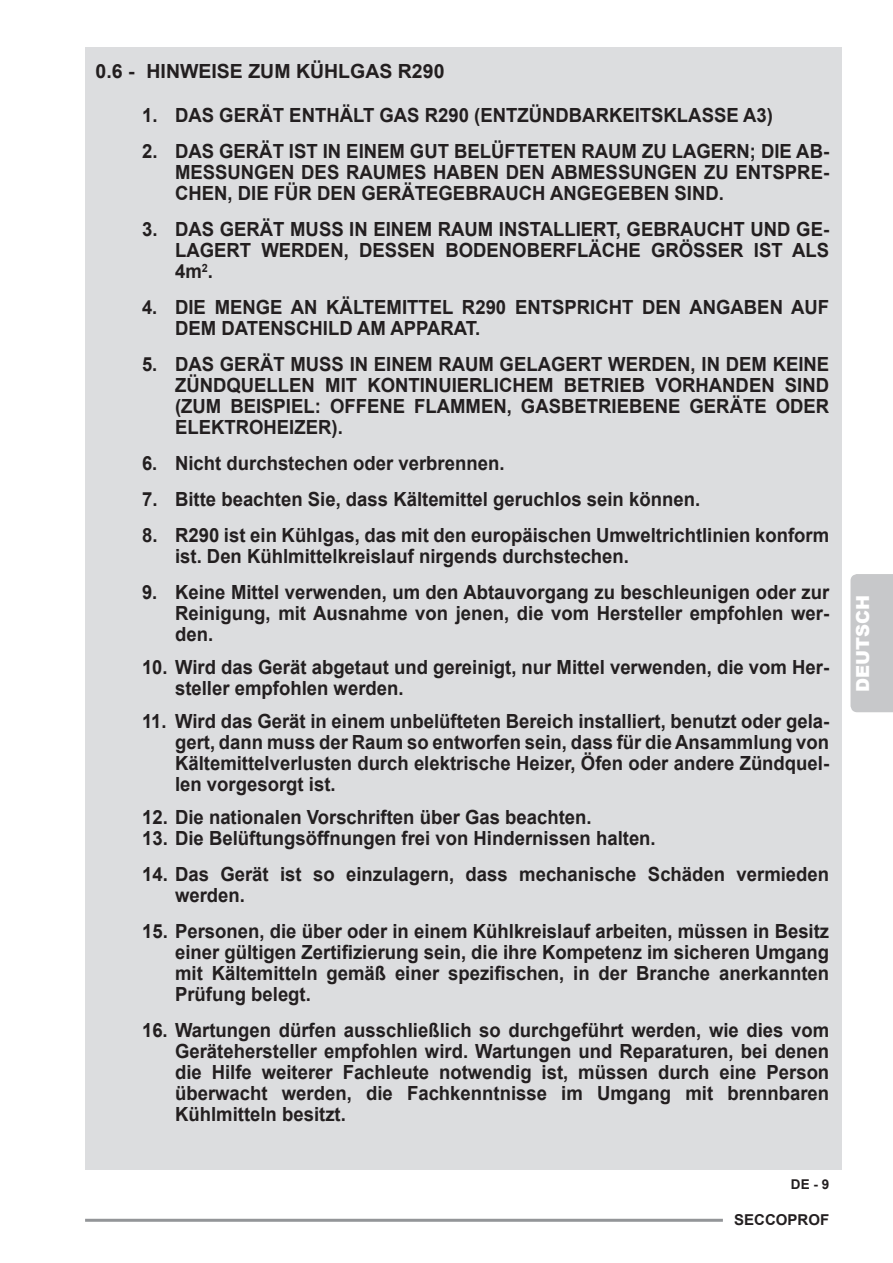
<style>
.page{position:relative;width:893px;height:1263px;background:#fff}
.page>*{position:absolute;margin:0;border:0;box-sizing:border-box;transform-origin:0 0}
.t1{font:700 19.5px/21px "Arial";color:#231f20;scale:.95 1}
.t2{font:700 19.5px/21px "Arial";color:#231f20;text-align:justify;scale:.94 1}
.t3{font:700 19.5px "Arial";color:#231f20}
.t4{font:900 18px "Arial";color:#fff}
.t5{font:700 15px "Arial";color:#231f20}
.t6{font:700 13.5px "Arial";color:#231f20}
</style>
<div class="page">
<hr style="left:85px;top:1219px;width:638px;height:3px;background:#939598">
<div style="left:85px;top:47px;width:757px;height:1122px;background:#dcdddf"></div>
<div style="left:850px;top:574px;width:43px;height:138px;background:#c7c8ca"></div>
<p class="t3" style="left:96px;top:58px;width:350px">0.6 - HINWEISE ZUM KÜHLGAS R290</p>
<p class="t1" style="left:142px;top:106px;width:111px">1. Das Gerät</p>
<p class="t1" style="left:289px;top:106px;width:14px">enthält</p>
<p class="t1" style="left:379px;top:106px;width:134px">Gas R290 (Entzündbarkeitsklasse</p>
<p class="t1" style="left:743px;top:106px;width:33px">A3)</p>
<p class="t1" style="left:142px;top:142px;width:150px">2. Das Gerätistineinemgutbelüfteten</p>
<p class="t1" style="left:581px;top:142px;width:28px">Raumzulagern</p>
<p class="t1" style="left:750px;top:142px;width:16px">; die</p>
<p class="t1" style="left:796px;top:142px;width:36px">Ab-</p>
<p class="t1" style="left:175px;top:163px;width:15px">messungen</p>
<p class="t1" style="left:301px;top:163px;width:14px">des</p>
<p class="t1" style="left:346px;top:163px;width:29px">Raumes</p>
<p class="t1" style="left:433px;top:163px;width:15px">haben</p>
<p class="t1" style="left:506px;top:163px;width:14px">den</p>
<p class="t1" style="left:551px;top:163px;width:29px">Abmessungen</p>
<p class="t1" style="left:704px;top:163px;width:47px">zu ents</p>
<p class="t1" style="left:785px;top:163px;width:48px">pre-</p>
<p class="t1" style="left:175px;top:184px;width:15px">chen</p>
<p class="t1" style="left:228px;top:184px;width:22px">, die</p>
<p class="t1" style="left:274px;top:184px;width:14px">für</p>
<p class="t1" style="left:317px;top:184px;width:14px">den</p>
<p class="t1" style="left:361px;top:184px;width:30px">Gerätegebrauch</p>
<p class="t1" style="left:550px;top:184px;width:15px">angegeben</p>
<p class="t1" style="left:675px;top:184px;width:13px">sind</p>
<p class="t1" style="left:719px;top:184px;width:7px">.</p>
<p class="t1" style="left:142px;top:220px;width:111px">3. Das Gerät</p>
<p class="t1" style="left:290px;top:220px;width:15px">muss</p>
<p class="t1" style="left:349px;top:220px;width:39px">in einem</p>
<p class="t1" style="left:438px;top:220px;width:30px">Raum</p>
<p class="t1" style="left:499px;top:220px;width:13px">installiert</p>
<p class="t1" style="left:616px;top:220px;width:27px">, gebraucht</p>
<p class="t1" style="left:750px;top:220px;width:15px">und</p>
<p class="t1" style="left:796px;top:220px;width:36px">ge -</p>
<p class="t1" style="left:175px;top:241px;width:15px">lagert</p>
<p class="t1" style="left:261px;top:241px;width:16px">werden</p>
<p class="t1" style="left:344px;top:241px;width:30px">, dessen</p>
<p class="t1" style="left:445px;top:241px;width:29px">Bodenoberfläche</p>
<p class="t1" style="left:651px;top:241px;width:16px">grö</p>
<p class="t1" style="left:693px;top:241px;width:75px">SSer ist</p>
<p class="t1" style="left:792px;top:241px;width:14px">als</p>
<p class="t1" style="left:175px;top:262px;width:41px">4m<sup>2</sup>.</p>
<p class="t2" style="left:142px;top:298px;width:109px">4. Die Menge</p>
<p class="t1" style="left:291px;top:298px;width:65px">an Kältemittel</p>
<p class="t1" style="left:462px;top:298px;width:70px">R290 ents</p>
<p class="t1" style="left:564px;top:298px;width:26px">pricht</p>
<p class="t1" style="left:642px;top:298px;width:14px">den</p>
<p class="t1" style="left:689px;top:298px;width:29px">Angaben</p>
<p class="t1" style="left:791px;top:298px;width:15px">auf</p>
<p class="t1" style="left:175px;top:319px;width:15px">dem</p>
<p class="t1" style="left:221px;top:319px;width:28px">Datenschild</p>
<p class="t1" style="left:357px;top:319px;width:88px">am Apparat</p>
<p class="t1" style="left:475px;top:319px;width:7px">.</p>
<p class="t2" style="left:142px;top:355px;width:113px">5. Das Gerät</p>
<p class="t1" style="left:290px;top:355px;width:15px">muss</p>
<p class="t1" style="left:350px;top:355px;width:39px">in einem</p>
<p class="t1" style="left:438px;top:355px;width:30px">Raum</p>
<p class="t1" style="left:500px;top:355px;width:15px">gelagert</p>
<p class="t1" style="left:608px;top:355px;width:16px">werden</p>
<p class="t1" style="left:691px;top:355px;width:52px">, in dem</p>
<p class="t1" style="left:773px;top:355px;width:13px">keine</p>
<p class="t1" style="left:175px;top:376px;width:27px">Zündquellen</p>
<p class="t1" style="left:325px;top:376px;width:12px">mit</p>
<p class="t1" style="left:367px;top:376px;width:14px">kontinuierlichem</p>
<p class="t1" style="left:564px;top:376px;width:27px">Betrieb</p>
<p class="t1" style="left:655px;top:376px;width:15px">vorhanden</p>
<p class="t1" style="left:785px;top:376px;width:13px">sind</p>
<p class="t1" style="left:175px;top:397px;width:22px">(zum</p>
<p class="t1" style="left:230px;top:397px;width:119px">Beispiel: offene</p>
<p class="t1" style="left:414px;top:397px;width:27px">Flammen</p>
<p class="t1" style="left:507px;top:397px;width:29px">, gasbetriebene</p>
<p class="t1" style="left:689px;top:397px;width:29px">Geräte</p>
<p class="t1" style="left:776px;top:397px;width:15px">oder</p>
<p class="t1" style="left:175px;top:418px;width:27px">Elektroheizer</p>
<p class="t1" style="left:331px;top:418px;width:13px">).</p>
<p class="t2" style="left:142px;top:454px;width:387px">6. Nicht durchstechen oder verbrennen.</p>
<p class="t1" style="left:142px;top:490px;width:589px">7. Bitte beachten Sie, dass Kältemittel geruchlos sein können.</p>
<p class="t1" style="left:175px;top:526px;width:690px;text-indent:-33px">8. R290 ist ein Kühlgas, das mit den europäischen Umweltrichtlinien konform ist. Den Kühlmittelkreislauf nirgends durchstechen.</p>
<p class="t2" style="left:175px;top:583px;width:697px;text-indent:-33px">9. Keine Mittel verwenden, um den Abtauvorgang zu beschleunigen oder zur Reinigung, mit Ausnahme von jenen, die vom Hersteller empfohlen wer&shy;den.</p>
<p class="t2" style="left:175px;top:658px;width:697px;text-indent:-33px">10. Wird das Gerät abgetaut und gereinigt, nur Mittel verwenden, die vom Her&shy;steller empfohlen werden.</p>
<p class="t2" style="left:175px;top:712px;width:697px;text-indent:-33px">11. Wird das Gerät in einem unbelüfteten Bereich installiert, benutzt oder gela&shy;gert, dann muss der Raum so entworfen sein, dass für die Ansammlung von Kältemittelverlusten durch elektrische Heizer, Öfen oder andere Zündquel&shy;len vorgesorgt ist.</p>
<p class="t1" style="left:142px;top:808px;width:475px">12. Die nationalen Vorschriften über Gas beachten.</p>
<p class="t1" style="left:142px;top:829px;width:542px">13. Die Belüftungsöffnungen frei von Hindernissen halten.</p>
<p class="t1" style="left:175px;top:865px;width:690px;text-indent:-33px">14. Das Gerät ist so einzulagern, dass mechanische Schäden vermieden werden.</p>
<p class="t1" style="left:175px;top:922px;width:690px;text-align:justify;text-indent:-33px">15. Personen, die über oder in einem Kühlkreislauf arbeiten, müssen in Besitz einer gültigen Zertifizierung sein, die ihre Kompetenz im sicheren Umgang mit Kältemitteln gemäß einer spezifischen, in der Branche anerkannten Prüfung belegt.</p>
<p class="t1" style="left:175px;top:1021px;width:690px;text-align:justify;text-indent:-33px">16. Wartungen dürfen ausschließlich so durchgeführt werden, wie dies vom Gerätehersteller empfohlen wird. Wartungen und Reparaturen, bei denen die Hilfe weiterer Fachleute notwendig ist, müssen durch eine Person überwacht werden, die Fachkenntnisse im Umgang mit brennbaren Kühlmitteln besitzt.</p>
<p class="t6" style="left:791px;top:1175px;width:40px">DE - 9</p>
<p class="t5" style="left:734px;top:1210px;width:97px">SECCOPROF</p>
<p class="t4" style="left:850px;top:692px;width:98px;rotate:-90deg">DEUTSCH</p>
</div>
